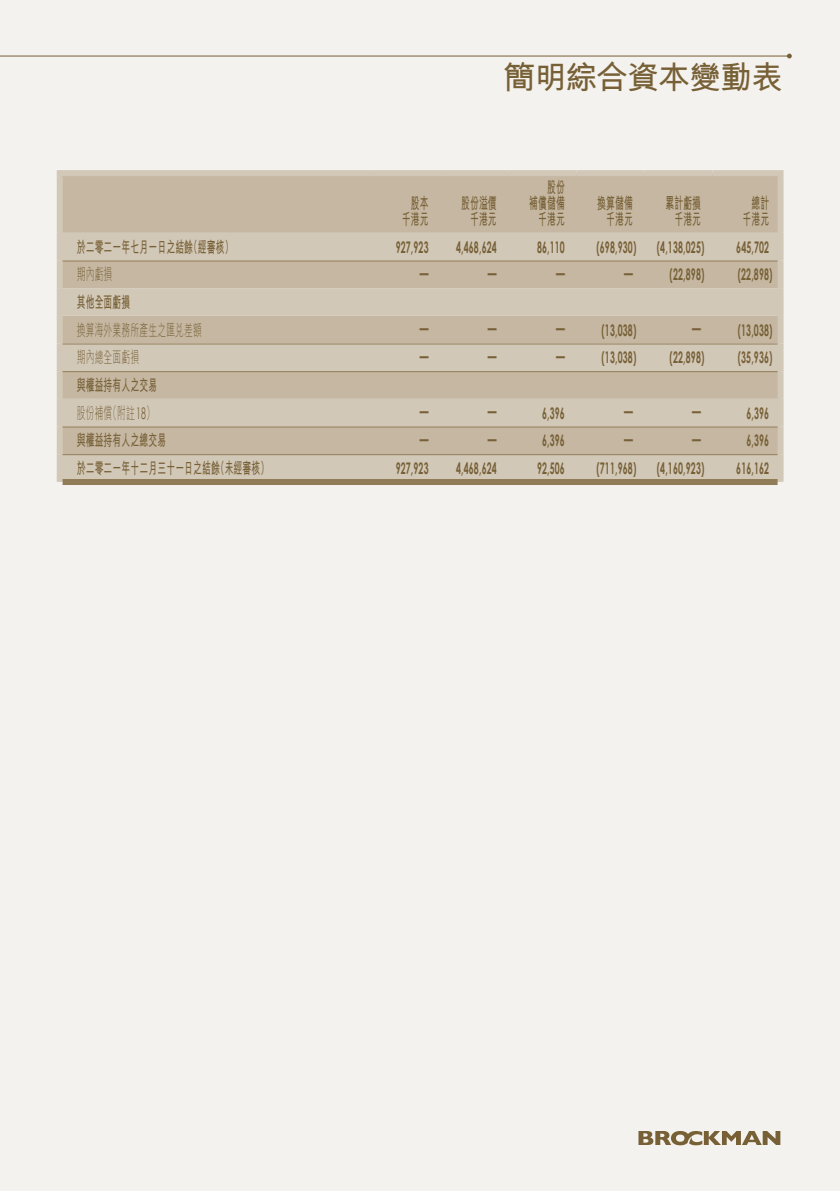
<style>
.page{position:relative;width:840px;height:1191px;background:#fff}
.page>*{position:absolute;margin:0;border:0;box-sizing:border-box;transform-origin:0 0}
.t1{font:700 32px "M Hei HK";letter-spacing:-.035em;color:#776036}
.t2{font:700 16px "Century Gothic";letter-spacing:.015em;color:#776036;scale:.55 1}
.t3{font:700 16px/16px "M Hei HK";letter-spacing:.015em;color:#776036;text-align:center;scale:.55 1}
.t4{font:300 16px "M Hei HK";letter-spacing:.015em;color:#776036;scale:.55 1}
.s1{font-weight:300}
.s2{font-family:"Century Gothic";font-weight:400}
</style>
<div class="page">
<div style="left:0;top:0;width:839px;height:1191px;background:#f4f2ee"></div>
<svg style="left:638px;top:1131px;width:142px;height:14px"></svg>
<hr style="left:0;top:56px;width:789px;height:1px;background:#776036">
<svg style="left:786px;top:54px;width:5px;height:4px"></svg>
<div style="left:63px;top:176px;width:714px;height:57px;background:#c5b7a2"></div>
<svg style="left:63px;top:233px;width:714px;height:246px;background:#cbbfad"></svg>
<div style="left:57px;top:170px;width:315px;height:6px;background:#d2c8b8"></div>
<div style="left:57px;top:176px;width:6px;height:57px;background:#d2c8b8"></div>
<div style="left:372px;top:170px;width:68px;height:6px;background:#d2c8b8"></div>
<div style="left:440px;top:170px;width:68px;height:6px;background:#d2c8b8"></div>
<div style="left:508px;top:170px;width:68px;height:6px;background:#d2c8b8"></div>
<div style="left:576px;top:170px;width:68px;height:6px;background:#d2c8b8"></div>
<div style="left:644px;top:170px;width:68px;height:6px;background:#d2c8b8"></div>
<div style="left:712px;top:170px;width:71px;height:6px;background:#d2c8b8"></div>
<div style="left:777px;top:176px;width:6px;height:57px;background:#d2c8b8"></div>
<div style="left:57px;top:233px;width:6px;height:27px;background:#d2c8b8"></div>
<div style="left:777px;top:233px;width:6px;height:27px;background:#d2c8b8"></div>
<div style="left:57px;top:260px;width:6px;height:28px;background:#d2c8b8"></div>
<div style="left:777px;top:260px;width:6px;height:28px;background:#d2c8b8"></div>
<div style="left:57px;top:288px;width:6px;height:28px;background:#d2c8b8"></div>
<div style="left:777px;top:288px;width:6px;height:28px;background:#d2c8b8"></div>
<div style="left:57px;top:316px;width:6px;height:27px;background:#d2c8b8"></div>
<div style="left:777px;top:316px;width:6px;height:27px;background:#d2c8b8"></div>
<div style="left:57px;top:343px;width:6px;height:28px;background:#d2c8b8"></div>
<div style="left:777px;top:343px;width:6px;height:28px;background:#d2c8b8"></div>
<div style="left:57px;top:371px;width:6px;height:28px;background:#d2c8b8"></div>
<div style="left:777px;top:371px;width:6px;height:28px;background:#d2c8b8"></div>
<div style="left:57px;top:399px;width:6px;height:27px;background:#d2c8b8"></div>
<div style="left:777px;top:399px;width:6px;height:27px;background:#d2c8b8"></div>
<div style="left:57px;top:426px;width:6px;height:28px;background:#d2c8b8"></div>
<div style="left:777px;top:426px;width:6px;height:28px;background:#d2c8b8"></div>
<div style="left:57px;top:454px;width:6px;height:28px;background:#d2c8b8"></div>
<div style="left:777px;top:454px;width:6px;height:28px;background:#d2c8b8"></div>
<hr style="left:63px;top:260px;width:714px;height:1px;background:#917c58">
<hr style="left:63px;top:343px;width:714px;height:1px;background:#917c58">
<hr style="left:63px;top:371px;width:714px;height:1px;background:#917c58">
<hr style="left:63px;top:426px;width:714px;height:1px;background:#917c58">
<hr style="left:63px;top:454px;width:714px;height:1px;background:#917c58">
<div style="left:63px;top:479px;width:714px;height:6px;background:#917c58"></div>
<h1 class="t1" style="left:503px;top:54px;width:281px">簡明綜合資本變動表</h1>
<p class="t3" style="left:529px;top:178px;width:66px;text-align:right">股份<br>補償儲備千港元</p>
<p class="t3" style="left:597px;top:194px;width:66px">換算儲備千港元</p>
<p class="t3" style="left:665px;top:194px;width:66px">累計虧損千港元</p>
<p class="t3" style="left:742px;top:194px;width:50px">總計千港元</p>
<p class="t2" style="left:735px;top:235px;width:61px">645,702</p>
<p class="t3" style="left:401px;top:194px;width:50px">股本千港元</p>
<p class="t3" style="left:461px;top:194px;width:66px">股份溢價千港元</p>
<p class="t3" style="left:189px;top:237px;width:83px">（經審核(</p>
<p class="t3" style="left:77px;top:237px;width:213px">於二零二一年七月一日之結餘</p>
<p class="t4" style="left:77px;top:266px;width:66px">期內虧損</p>
<p class="t2" style="left:419px;top:261px;width:18px">—</p>
<p class="t2" style="left:487px;top:261px;width:18px">—</p>
<p class="t2" style="left:555px;top:261px;width:18px">—</p>
<p class="t2" style="left:737px;top:262px;width:65px">)22,898(</p>
<p class="t2" style="left:596px;top:235px;width:74px">)698,930(</p>
<p class="t2" style="left:656px;top:235px;width:88px">)4,138,025(</p>
<p class="t2" style="left:395px;top:235px;width:61px">927,923</p>
<p class="t2" style="left:456px;top:235px;width:75px">4,468,624</p>
<p class="t2" style="left:536px;top:235px;width:52px">86,110</p>
<p class="t2" style="left:669px;top:262px;width:65px">)22,898(</p>
<p class="t2" style="left:623px;top:261px;width:18px">—</p>
<p class="t3" style="left:77px;top:293px;width:99px">其他全面虧損</p>
<p class="t4" style="left:77px;top:322px;width:229px">換算海外業務所產生之匯兌差額</p>
<p class="t2" style="left:419px;top:316px;width:18px">—</p>
<p class="t2" style="left:487px;top:316px;width:18px">—</p>
<p class="t2" style="left:601px;top:318px;width:65px">)13,038(</p>
<p class="t2" style="left:555px;top:316px;width:18px">—</p>
<p class="t2" style="left:737px;top:318px;width:65px">)13,038(</p>
<p class="t2" style="left:692px;top:316px;width:18px">—</p>
<p class="t4" style="left:77px;top:349px;width:115px">期內總全面虧損</p>
<p class="t2" style="left:419px;top:344px;width:18px">—</p>
<p class="t2" style="left:487px;top:344px;width:18px">—</p>
<p class="t2" style="left:737px;top:345px;width:65px">)35,936(</p>
<p class="t2" style="left:601px;top:345px;width:65px">)13,038(</p>
<p class="t2" style="left:669px;top:345px;width:65px">)22,898(</p>
<p class="t2" style="left:555px;top:344px;width:18px">—</p>
<p class="t3" style="left:77px;top:370px;width:148px;line-height:27.6px;text-align:right">與權益持有人之交易<span class="s1">（附註</span><span class="s2">18</span><span class="s1">(</span></p>
<p class="t4" style="left:77px;top:405px;width:66px">股份補償</p>
<p class="t2" style="left:419px;top:399px;width:18px">—</p>
<p class="t2" style="left:541px;top:401px;width:43px">6,396</p>
<p class="t2" style="left:487px;top:399px;width:18px">—</p>
<p class="t2" style="left:623px;top:399px;width:18px">—</p>
<p class="t2" style="left:746px;top:401px;width:43px">6,396</p>
<p class="t2" style="left:692px;top:399px;width:18px">—</p>
<p class="t3" style="left:77px;top:431px;width:164px">與權益持有人之總交易</p>
<p class="t2" style="left:419px;top:427px;width:18px">—</p>
<p class="t2" style="left:541px;top:428px;width:43px">6,396</p>
<p class="t2" style="left:487px;top:427px;width:18px">—</p>
<p class="t2" style="left:623px;top:427px;width:18px">—</p>
<p class="t2" style="left:746px;top:428px;width:43px">6,396</p>
<p class="t2" style="left:692px;top:427px;width:18px">—</p>
<p class="t3" style="left:215px;top:459px;width:99px">（未經審核(</p>
<p class="t3" style="left:77px;top:459px;width:262px">於二零二一年十二月三十一日之結餘</p>
<p class="t2" style="left:395px;top:456px;width:61px">927,923</p>
<p class="t2" style="left:456px;top:456px;width:75px">4,468,624</p>
<p class="t2" style="left:536px;top:456px;width:52px">92,506</p>
<p class="t2" style="left:596px;top:456px;width:74px">)711,968(</p>
<p class="t2" style="left:656px;top:456px;width:88px">)4,160,923(</p>
<p class="t2" style="left:735px;top:456px;width:61px">616,162</p>
</div>
